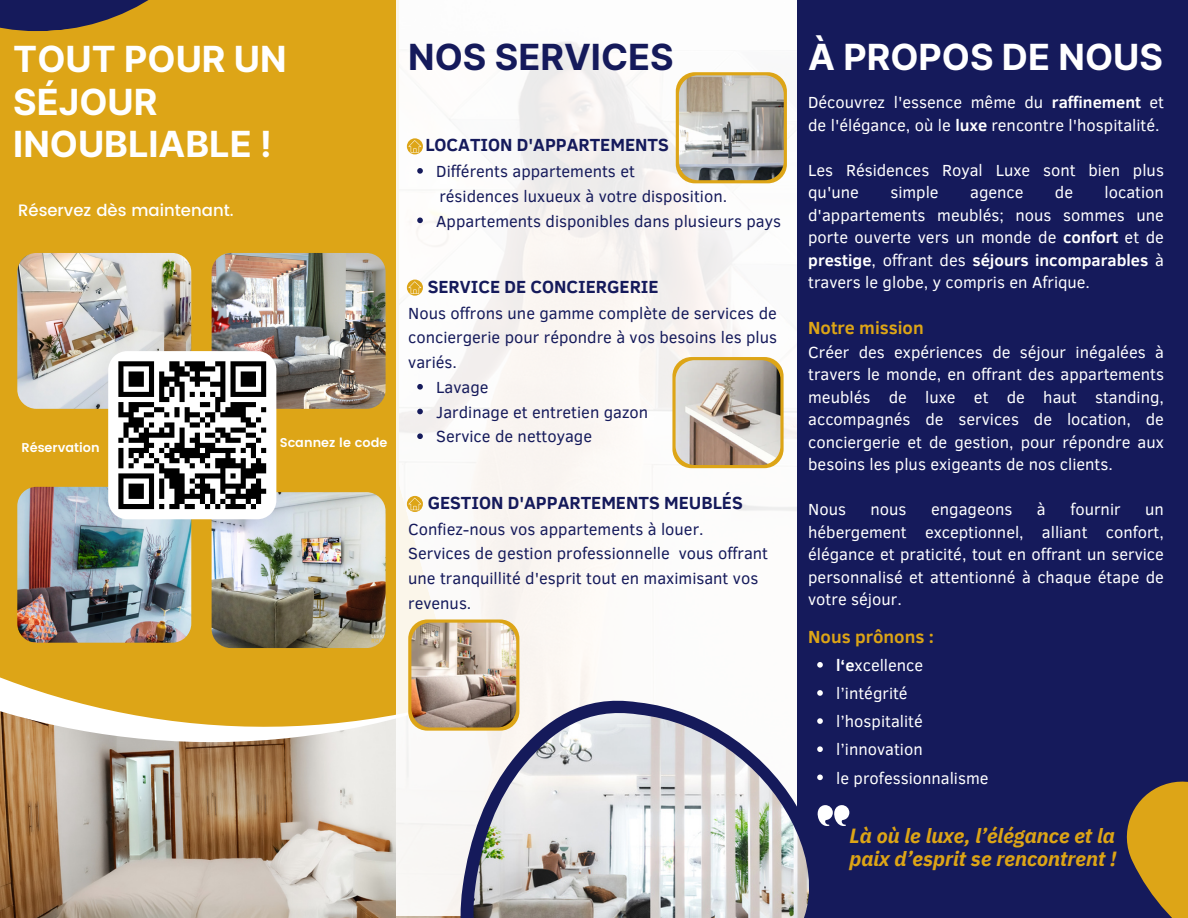
<style>
.page{position:relative;width:1188px;height:918px;background:#151a5b}
.page>*{position:absolute;margin:0;border:0;box-sizing:border-box;transform-origin:0 0}
.t1{font:700 36px/42.8px "Inter";color:#fff}
.t2{font:700 36px "Inter";color:#151a5b}
.t3{font:italic 700 20.4px/23.7px "IBM Plex Sans";color:#dda516}
.t4{font:700 18px "Clear Sans";color:#151a5b}
.t5{font:700 18px "Clear Sans";color:#dda516}
.t6{font:16.5px/22.5px "Clear Sans";color:#fff;text-align:justify}
.t7{font:16.5px/24.8px "Clear Sans";color:#151a5b;text-align:justify}
.t8{font:500 16.5px "Poppins";color:#fff}
.t9{font:600 12.75px "Poppins";color:#fff}
.s1{font-weight:700}
</style>
<div class="page">
<img style="left:0;top:838px;width:396px;height:80px">
<svg style="left:0;top:810px;width:396px;height:28px;background:#af967d"></svg>
<svg style="left:0;top:0;width:396px;height:810px;background:#d8a834"></svg>
<div style="left:396px;top:0;width:400px;height:915px;background:linear-gradient(to right,#f9f7f4,#fbf9f9)"></div>
<svg style="left:417px;top:168px;width:6px;height:6px"></svg>
<svg style="left:417px;top:218px;width:6px;height:5px"></svg>
<svg style="left:417px;top:384px;width:6px;height:6px"></svg>
<svg style="left:417px;top:409px;width:6px;height:5px"></svg>
<svg style="left:417px;top:433px;width:6px;height:6px"></svg>
<img style="left:17px;top:253px;width:174px;height:156px;border-radius:19px">
<img style="left:212px;top:253px;width:174px;height:156px;border-radius:19px">
<img style="left:17px;top:487px;width:174px;height:156px;border-radius:19px">
<img style="left:212px;top:492px;width:174px;height:156px;border-radius:19px">
<svg style="left:676px;top:72px;width:111px;height:111px"></svg>
<img style="left:679px;top:75px;width:105px;height:105px">
<svg style="left:672px;top:357px;width:112px;height:111px"></svg>
<img style="left:676px;top:360px;width:104px;height:105px">
<svg style="left:408px;top:619px;width:111px;height:112px"></svg>
<img style="left:411px;top:623px;width:105px;height:105px">
<svg style="left:108px;top:351px;width:168px;height:168px;background:#959594"></svg>
<svg style="left:0;top:0;width:260px;height:45px"></svg>
<svg style="left:407px;top:138px;width:16px;height:16px"></svg>
<svg style="left:408px;top:140px;width:13px;height:13px"></svg>
<svg style="left:407px;top:280px;width:16px;height:16px"></svg>
<svg style="left:408px;top:281px;width:13px;height:13px"></svg>
<svg style="left:407px;top:496px;width:16px;height:16px"></svg>
<svg style="left:408px;top:498px;width:13px;height:12px"></svg>
<svg style="left:461px;top:700px;width:361px;height:215px"></svg>
<img style="left:473px;top:713px;width:336px;height:205px">
<svg style="left:1126px;top:781px;width:62px;height:137px"></svg>
<svg style="left:817px;top:805px;width:32px;height:21px"></svg>
<svg style="left:817px;top:662px;width:6px;height:6px"></svg>
<svg style="left:817px;top:690px;width:6px;height:6px"></svg>
<svg style="left:817px;top:718px;width:6px;height:6px"></svg>
<svg style="left:817px;top:746px;width:6px;height:6px"></svg>
<svg style="left:817px;top:775px;width:6px;height:5px"></svg>
<h5 class="t1" style="left:13px;top:37px;width:275px">TOUT POUR UN<br>SÉJOUR<br>INOUBLIABLE !</h5>
<p class="t2" style="left:408px;top:36px;width:267px">NOS SERVICES</p>
<h4 class="t4" style="left:426px;top:132px;width:245px">LOCATION D'APPARTEMENTS</h4>
<p class="t7" style="left:436px;top:158px;width:200px">Différents appartements et</p>
<p class="t7" style="left:439px;top:183px;width:289px">résidences luxueux à votre disposition.</p>
<p class="t7" style="left:436px;top:208px;width:346px">Appartements disponibles dans plusieurs pays</p>
<p class="t8" style="left:18px;top:201px;width:217px">Réservez dès maintenant.</p>
<p class="t9" style="left:21px;top:440px;width:80px">Réservation</p>
<h5 class="t9" style="left:280px;top:436px;width:109px">Scannez le code</h5>
<p class="t4" style="left:428px;top:273px;width:233px">SERVICE DE CONCIERGERIE</p>
<p class="t7" style="left:408px;top:300px;width:370px">Nous offrons une gamme complète de services de conciergerie pour répondre à vos besoins les plus variés.</p>
<p class="t7" style="left:436px;top:374px;width:54px">Lavage</p>
<p class="t7" style="left:436px;top:399px;width:214px">Jardinage et entretien gazon</p>
<p class="t7" style="left:436px;top:423px;width:157px">Service de nettoyage</p>
<p class="t4" style="left:428px;top:489px;width:317px">GESTION D'APPARTEMENTS MEUBLÉS</p>
<p class="t7" style="left:408px;top:516px;width:361px;text-align:left">Confiez-nous vos appartements à louer.<br>Services de gestion professionnelle vous offrant une tranquillité d'esprit tout en maximisant vos revenus.</p>
<p class="t1" style="left:808px;top:36px;width:356px">À PROPOS DE NOUS</p>
<p class="t6" style="left:808px;top:90px;width:357px">Découvrez l'essence même du <span class="s1">raffinement</span> et de l'élégance, où le <span class="s1">luxe</span> rencontre l'hospitalité.</p>
<h5 class="t6" style="left:808px;top:158px;width:357px">Les Résidences Royal Luxe sont bien plus qu'une</h5>
<h5 class="t6" style="left:808px;top:180px;width:357px;text-indent:296px">location d'appartements meublés; nous sommes une porte ouverte vers un monde de <span class="s1">confort</span> et de <span class="s1">prestige</span>, offrant des <span class="s1">séjours incomparables</span> à travers le globe, y compris en Afrique.</h5>
<p class="t5" style="left:808px;top:315px;width:117px">Notre mission</p>
<p class="t6" style="left:808px;top:340px;width:357px">Créer des expériences de séjour inégalées à travers le monde, en offrant des appartements meublés de luxe et de haut standing, accompagnés de services de location, de conciergerie et de gestion, pour répondre aux besoins les plus exigeants de nos clients.</p>
<p class="t6" style="left:808px;top:497px;width:39px">Nous</p>
<p class="t6" style="left:871px;top:497px;width:38px">nous</p>
<p class="t6" style="left:931px;top:497px;width:83px">engageons</p>
<p class="t6" style="left:1037px;top:497px;width:10px">à</p>
<p class="t6" style="left:1070px;top:497px;width:52px">fournir</p>
<h5 class="t6" style="left:890px;top:180px;width:50px">simple</h5>
<h5 class="t6" style="left:970px;top:180px;width:55px">agence</h5>
<h5 class="t6" style="left:1055px;top:180px;width:20px">de</h5>
<p class="t6" style="left:808px;top:497px;width:357px;text-indent:337px">un hébergement exceptionnel, alliant confort, élégance et praticité, tout en offrant un service personnalisé et attentionné à chaque étape de votre séjour.</p>
<h1 class="t5" style="left:808px;top:624px;width:127px">Nous prônons :</h1>
<h5 class="t6" style="left:836px;top:653px;width:89px"><span class="s1">l‘e</span>xcellence</h5>
<h5 class="t6" style="left:836px;top:681px;width:73px">l’intégrité</h5>
<h5 class="t6" style="left:836px;top:709px;width:88px">l’hospitalité</h5>
<h5 class="t6" style="left:836px;top:738px;width:88px">l’innovation</h5>
<h4 class="t6" style="left:836px;top:766px;width:154px">le professionnalisme</h4>
<p class="t3" style="left:849px;top:823px;width:269px">Là où le luxe, l’élégance et la paix d’esprit se rencontrent !</p>
</div>
